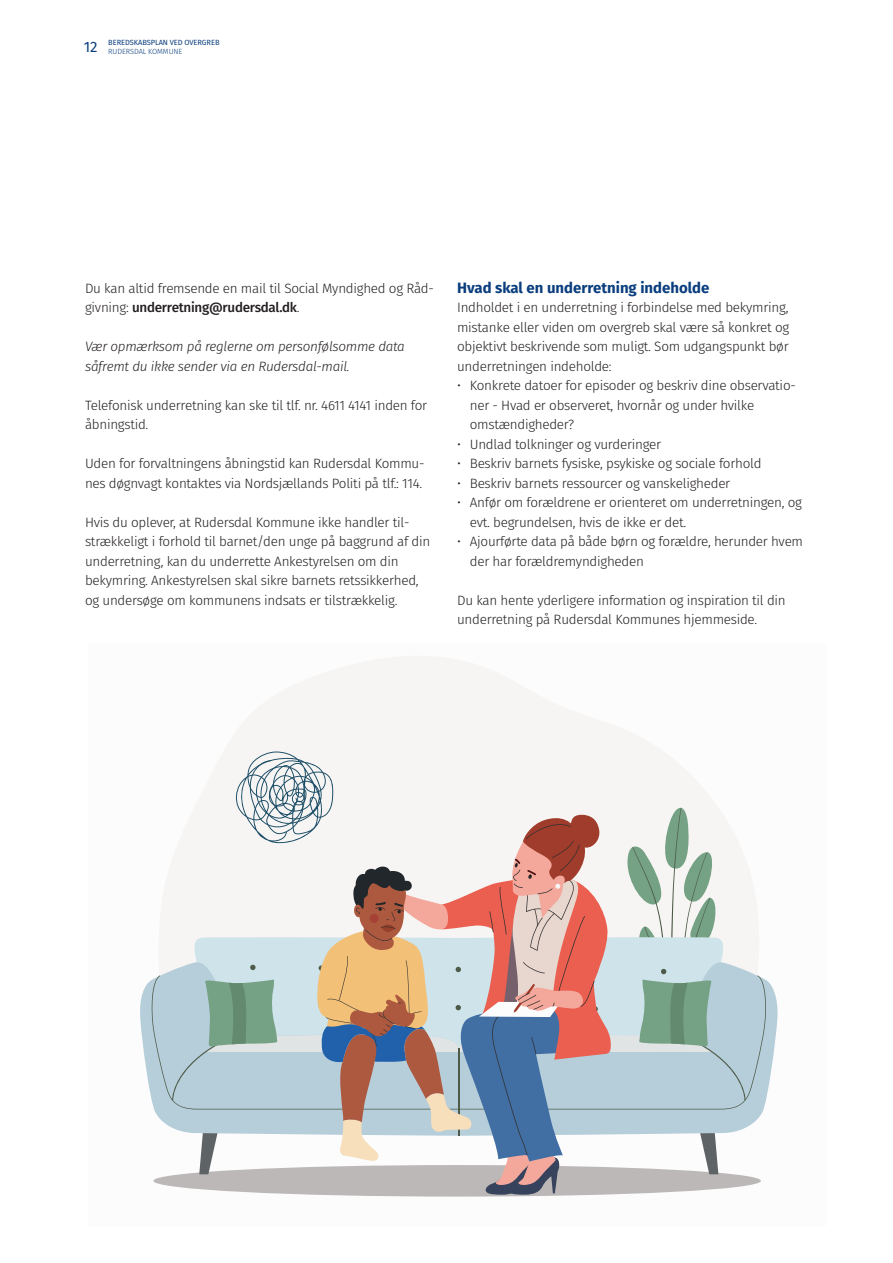
<style>
.page{position:relative;width:893px;height:1263px;background:#fff}
.page>*{position:absolute;margin:0;border:0;box-sizing:border-box;transform-origin:0 0}
.t1{font:700 15px "Xyhnrs Fira Sans";color:#0a3e7e}
.t2{font:300 13.5px/19.5px "Hrbbtn Fira Sans";letter-spacing:-.02em;color:#231f20}
.t3{font:italic 300 13.5px/19.5px "Sjyqpf Fira Sans";letter-spacing:-.02em;color:#231f20}
.t4{font:7.5px "Mrrwtf Fira Sans";letter-spacing:-.01em;color:#0a3e7e}
.t5{font:300 7.5px "Ywpsmm Fira Sans";letter-spacing:-.01em;color:#0a3e7e}
.s1{font-family:"Tsmnyb Fira Sans";font-size:15px}
.s2{font-family:"Knncvy Fira Sans";font-weight:500}
</style>
<div class="page">
<div style="left:224px;top:656px;width:438px;height:95px;background:#f7f5f4"></div>
<svg style="left:140px;top:981px;width:10px;height:110px"></svg>
<svg style="left:767px;top:981px;width:11px;height:113px"></svg>
<svg style="left:150px;top:751px;width:617px;height:444px"></svg>
<p class="t4" style="left:84px;top:37px;width:137px"><span class="s1">12</span> BEREDSKABSPLAN VED OVERGREB</p>
<p class="t5" style="left:108px;top:46px;width:76px">RUDERSDAL KOMMUNE</p>
<p class="t2" style="left:85px;top:278px;width:350px">Du kan altid fremsende en mail til Social Myndighed og Råd&shy;givning: <span class="s2">underretning@rudersdal.dk</span>.</p>
<p class="t3" style="left:85px;top:337px;width:321px">Vær opmærksom på reglerne om personfølsomme data såfremt du ikke sender via en Rudersdal-mail.</p>
<p class="t2" style="left:85px;top:395px;width:344px">Telefonisk underretning kan ske til tlf. nr. 4611 4141 inden for åbningstid.</p>
<p class="t2" style="left:85px;top:453px;width:341px">Uden for forvaltningens åbningstid kan Rudersdal Kommu&shy;nes døgnvagt kontaktes via Nordsjællands Politi på tlf.: 114.</p>
<p class="t2" style="left:85px;top:512px;width:347px">Hvis du oplever, at Rudersdal Kommune ikke handler til&shy;strækkeligt i forhold til barnet/den unge på baggrund af din underretning, kan du underrette Ankestyrelsen om din bekymring. Ankestyrelsen skal sikre barnets retssikkerhed, og undersøge om kommunens indsats er tilstrækkelig.</p>
<h2 class="t1" style="left:457px;top:275px;width:254px">Hvad skal en underretning indeholde</h2>
<p class="t2" style="left:457px;top:297px;width:334px;text-align:justify">Indholdet i en underretning i forbindelse med bekymring, mistanke eller viden om overgreb skal være så konkret og objektivt beskrivende som muligt. Som udgangspunkt bør underretningen indeholde:</p>
<p class="t2" style="left:470px;top:375px;width:327px;text-indent:-13px">• Konkrete datoer for episoder og beskriv dine observatio&shy;ner - Hvad er observeret, hvornår og under hvilke omstændigheder?</p>
<p class="t2" style="left:457px;top:434px;width:206px">• Undlad tolkninger og vurderinger</p>
<p class="t2" style="left:457px;top:453px;width:306px">• Beskriv barnets fysiske, psykiske og sociale forhold</p>
<p class="t2" style="left:457px;top:473px;width:275px">• Beskriv barnets ressourcer og vanskeligheder</p>
<p class="t2" style="left:470px;top:492px;width:334px;text-indent:-13px">• Anfør om forældrene er orienteret om underretningen, og evt. begrundelsen, hvis de ikke er det.</p>
<p class="t2" style="left:470px;top:531px;width:335px;text-indent:-13px">• Ajourførte data på både børn og forældre, herunder hvem der har forældremyndigheden</p>
<p class="t2" style="left:457px;top:590px;width:330px">Du kan hente yderligere information og inspiration til din underretning på Rudersdal Kommunes hjemmeside.</p>
</div>
